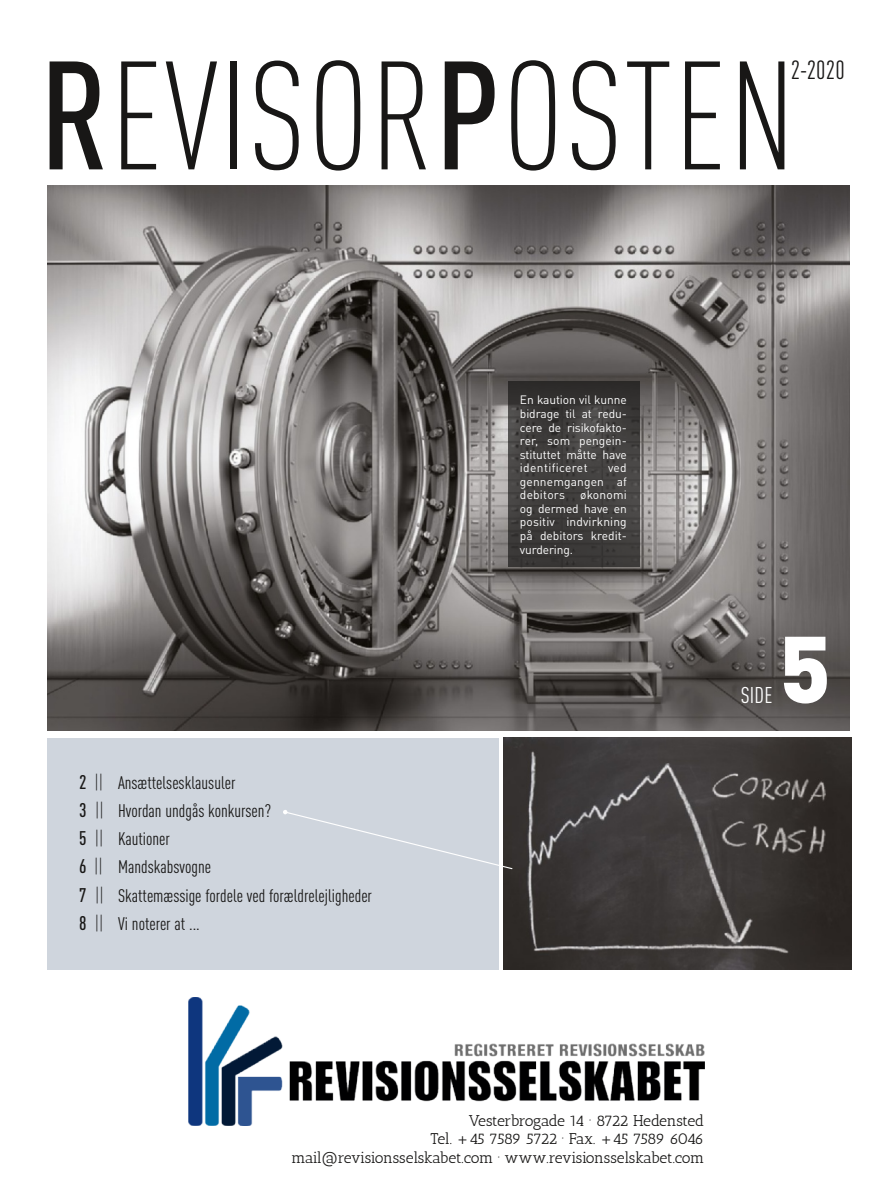
<style>
.page{position:relative;width:893px;height:1191px;background:#fff}
.page>*{position:absolute;margin:0;border:0;box-sizing:border-box;transform-origin:0 0}
.t1{font:300 condensed 151.5px "DINOT";letter-spacing:.01em;color:#181716}
.t2{font:900 93px "DINOT";color:#fff}
.t3{font:condensed 25.95px "DINOT";color:#181716}
.t4{font:condensed 22.5px "DINOT";color:#fff}
.t5{font:condensed 18px/28.2px "DINOT";color:#181716}
.t6{font:15.6px/18.6px "Antic Slab";letter-spacing:-.035em;color:#181716;text-align:right}
.t7{font:12px/13.5px "DINOT";letter-spacing:.005em;color:#fff;text-align:justify}
.s1{font-weight:500}
.s2{font-weight:500;font-size:19.5px}
.s3{font-weight:300;font-size:19.5px}
</style>
<div class="page">
<img style="left:48px;top:186px;width:802px;height:544px">
<div style="left:48px;top:738px;width:451px;height:231px;background:#cfd5dd"></div>
<svg style="left:508px;top:382px;width:132px;height:185px;background:#3e3c3b"></svg>
<img style="left:503px;top:738px;width:348px;height:231px">
<svg style="left:283px;top:809px;width:229px;height:60px"></svg>
<img style="left:189px;top:997px;width:515px;height:128px">
<h1 class="t1" style="left:40px;top:30px;width:757px"><span class="s1">R</span>EVISOR<span class="s1">P</span>OSTEN</h1>
<h3 class="t3" style="left:791px;top:55px;width:55px">2-2020</h3>
<h3 class="t5" style="left:79px;top:768px;width:294px"><span class="s2">2</span> <span class="s3">||</span> Ansættelsesklausuler<br><span class="s2">3</span> <span class="s3">||</span> Hvordan undgås konkursen?<br><span class="s2">5</span> <span class="s3">||</span> Kautioner<br><span class="s2">6</span> <span class="s3">||</span> Mandskabsvogne<br><span class="s2">7</span> <span class="s3">||</span> Skattemæssige fordele ved forældrelejligheder<br><span class="s2">8</span> <span class="s3">||</span> Vi noterer at ...</h3>
<p class="t7" style="left:520px;top:393px;width:108px">En kaution vil kunne bidrage til at redu&shy;cere de risikofakto&shy;rer, som pengein&shy;stituttet måtte have identificeret</p>
<p class="t7" style="left:520px;top:461px;width:108px;text-indent:88px">ved gennemgangen af debitors</p>
<p class="t7" style="left:520px;top:487px;width:108px;text-indent:60px">økonomi og dermed have en positiv indvirkning på debitors kredit&shy;vurdering.</p>
<h3 class="t4" style="left:741px;top:682px;width:33px">SIDE</h3>
<h2 class="t2" style="left:779px;top:607px;width:53px">5</h2>
<p class="t6" style="left:292px;top:1111px;width:414px">Vesterbrogade 14 · 8722 Hedensted<br>Tel. +45 7589 5722 · Fax. +45 7589 6046 mail@revisionsselskabet.com · www.revisionsselskabet.com</p>
</div>
